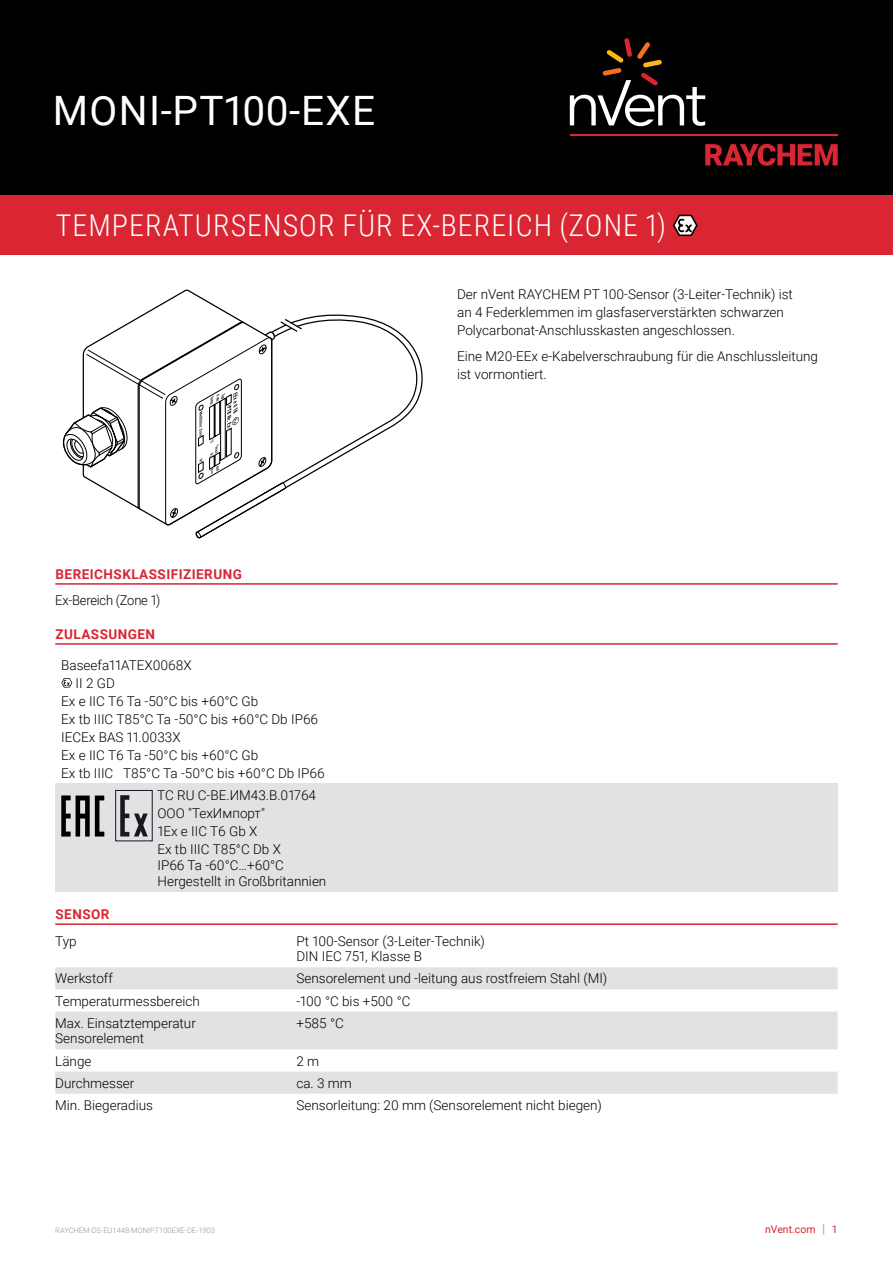
<style>
.page{position:relative;width:893px;height:1263px;background:#fff}
.page>*{position:absolute;margin:0;border:0;box-sizing:border-box;transform-origin:0 0}
.t1{font:40.5px "Roboto";letter-spacing:.035em;color:#fff}
.t2{font:300 30px "Roboto Condensed";letter-spacing:.035em;color:#fff}
.t3{font:300 13.5px/18px "Roboto";color:#000}
.t4{font:700 13.5px "Roboto";letter-spacing:.035em;color:#d92632}
.t5{font:300 13.5px "Roboto";color:#000;scale:.96 1}
.t6{font:10.5px "Roboto";color:#d92632}
.t7{font:300 7.5px "Roboto";color:#90969e}
.s1{font-size:12.6px;color:#90969e}
</style>
<div class="page">
<div style="left:0;top:0;width:893px;height:196px;background:#000"></div>
<svg style="left:705px;top:144px;width:133px;height:22px"></svg>
<hr style="left:570px;top:134px;width:268px;height:2px;background:#d92632">
<svg style="left:570px;top:38px;width:135px;height:88px"></svg>
<div style="left:0;top:196px;width:893px;height:59px;background:#d92632"></div>
<svg style="left:673px;top:215px;width:25px;height:21px"></svg>
<hr style="left:55px;top:583px;width:783px;height:2px;background:#d92632">
<hr style="left:55px;top:643px;width:783px;height:2px;background:#d92632">
<hr style="left:55px;top:923px;width:783px;height:2px;background:#d92632">
<div style="left:55px;top:783px;width:783px;height:109px;background:#e1e2e4"></div>
<svg style="left:61px;top:678px;width:11px;height:9px"></svg>
<svg style="left:61px;top:795px;width:43px;height:41px"></svg>
<svg style="left:120px;top:795px;width:28px;height:41px"></svg>
<div style="left:115px;top:790px;width:38px;height:51px;border:1px solid #19181d"></div>
<svg style="left:55px;top:967px;width:783px;height:127px;fill:#e1e2e4"></svg>
<svg style="left:62px;top:289px;width:361px;height:249px"></svg>
<h1 class="t1" style="left:53px;top:82px;width:324px">MONI-PT100-EXE</h1>
<h2 class="t2" style="left:56px;top:204px;width:612px">TEMPERATURSENSOR FÜR EX-BEREICH (ZONE 1)</h2>
<p class="t3" style="left:457px;top:285px;width:337px">Der nVent RAYCHEM PT 100-Sensor (3-Leiter-Technik) ist an 4 Federklemmen im glasfaserverstärkten schwarzen<br>Polycarbonat-Anschlusskasten angeschlossen.</p>
<p class="t3" style="left:457px;top:347px;width:362px">Eine M20-EEx e-Kabelverschraubung für die Anschlussleitung ist vormontiert.</p>
<p class="t4" style="left:56px;top:565px;width:188px">BEREICHSKLASSIFIZIERUNG</p>
<p class="t5" style="left:55px;top:591px;width:111px">Ex-Bereich (Zone 1)</p>
<p class="t4" style="left:56px;top:625px;width:101px">ZULASSUNGEN</p>
<p class="t3" style="left:61px;top:655px;width:132px">Baseefa11ATEX0068X</p>
<p class="t3" style="left:76px;top:673px;width:41px">II 2 GD</p>
<p class="t3" style="left:61px;top:691px;width:198px">Ex e IIC T6 Ta -50°C bis +60°C Gb</p>
<p class="t3" style="left:61px;top:709px;width:258px">Ex tb IIIC T85°C Ta -50°C bis +60°C Db IP66</p>
<p class="t3" style="left:61px;top:727px;width:121px">IECEx BAS 11.0033X</p>
<p class="t3" style="left:61px;top:745px;width:198px">Ex e IIC T6 Ta -50°C bis +60°C Gb</p>
<p class="t3" style="left:61px;top:763px;width:265px">Ex tb IIIC T85°C Ta -50°C bis +60°C Db IP66</p>
<p class="t3" style="left:157px;top:786px;width:160px">TC RU С-ВЕ.ИМ43.В.01764<br>ООО "ТехИмпорт"<br>1Ex e IIC T6 Gb X<br>Ex tb IIIC T85°C Db X</p>
<p class="t3" style="left:157px;top:857px;width:170px;line-height:15.8px">IP66 Ta -60°C…+60°C<br>Hergestellt in Großbritannien</p>
<p class="t4" style="left:56px;top:905px;width:56px">SENSOR</p>
<p class="t3" style="left:55px;top:931px;width:23px">Typ</p>
<p class="t3" style="left:296px;top:932px;width:190px;line-height:15.8px">Pt 100-Sensor (3-Leiter-Technik)<br>DIN IEC 751, Klasse B</p>
<p class="t3" style="left:55px;top:969px;width:59px">Werkstoff</p>
<p class="t3" style="left:296px;top:969px;width:312px">Sensorelement und -leitung aus rostfreiem Stahl (MI)</p>
<p class="t3" style="left:55px;top:991px;width:146px">Temperaturmessbereich</p>
<p class="t3" style="left:296px;top:991px;width:116px">-100 °C bis +500 °C</p>
<p class="t3" style="left:55px;top:1014px;width:142px;line-height:15.8px">Max. Einsatztemperatur<br>Sensorelement</p>
<p class="t3" style="left:296px;top:1013px;width:49px">+585 °C</p>
<p class="t3" style="left:55px;top:1051px;width:38px">Länge</p>
<p class="t3" style="left:296px;top:1051px;width:24px">2 m</p>
<p class="t3" style="left:55px;top:1073px;width:81px">Durchmesser</p>
<p class="t3" style="left:296px;top:1073px;width:57px">ca. 3 mm</p>
<p class="t3" style="left:55px;top:1095px;width:99px">Min. Biegeradius</p>
<p class="t3" style="left:296px;top:1095px;width:307px">Sensorleitung: 20 mm (Sensorelement nicht biegen)</p>
<p class="t7" style="left:55px;top:1225px;width:161px">RAYCHEM-DS-EU1448-MONIPT100EXE-DE-1903</p>
<p class="t6" style="left:765px;top:1222px;width:74px">nVent.com <span class="s1">|</span> 1</p>
</div>
